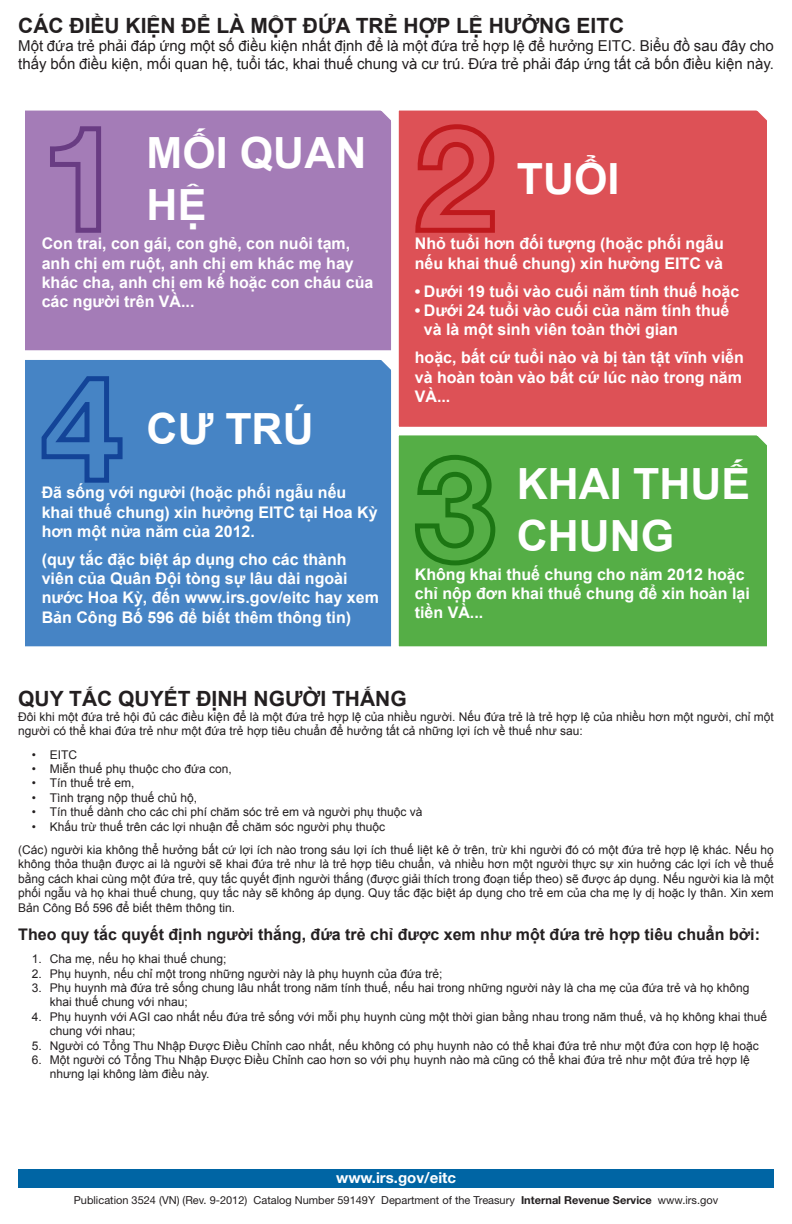
<style>
.page{position:relative;width:792px;height:1224px;background:#fff}
.page>*{position:absolute;margin:0;border:0;box-sizing:border-box;transform-origin:0 0}
.caption_bubble_vt{font:700 43px/51.6px "Arial";color:#fff}
.heading_vt{font:700 21px "Arial";color:#231f20}
.caption_bubble_vt-2{font:700 16px/19.2px "Arial";color:#fff}
.sub_heading_vt{font:700 16px "Arial";color:#231f20}
.big_body_vt{font:15px/18px "Arial";color:#231f20}
.t1{font:700 15px "Helvetica Neue LT Std";color:#fff}
.sm_body_vt{font:12px/14.4px "Arial";color:#231f20}
.t2{font:11px "Helvetica Neue LT Std";color:#231f20}
.s1{font-weight:700}
</style>
<div class="page">
<div style="left:25px;top:110px;width:363px;height:239px;background:#a47cb7"></div>
<div style="left:25px;top:349px;width:363px;height:298px;background:#4684c5"></div>
<div style="left:388px;top:110px;width:379px;height:315px;background:#dd5156"></div>
<svg style="left:388px;top:425px;width:379px;height:222px;background:#62b354"></svg>
<svg style="left:47px;top:124px;width:57px;height:111px;background:#966dab"></svg>
<svg style="left:39px;top:374px;width:86px;height:111px;background:#3a76bb"></svg>
<svg style="left:413px;top:122px;width:84px;height:113px;background:#d54247"></svg>
<svg style="left:413px;top:452px;width:85px;height:116px;background:#469f39"></svg>
<div style="left:18px;top:1169px;width:756px;height:19px;background:#0065a4"></div>
<p class="heading_vt" style="left:18px;top:12px;width:608px">CÁC ĐIỀU KIỆN ĐỂ LÀ MỘT ĐỨA TRẺ HỢP LỆ HƯỞNG EITC</p>
<p class="big_body_vt" style="left:18px;top:37px;width:757px">Một đứa trẻ phải đáp ứng một số điều kiện nhất định để là một đứa trẻ hợp lệ để hưởng EITC. Biểu đồ sau đây cho thấy bốn điều kiện, mối quan hệ, tuổi tác, khai thuế chung và cư trú. Đứa trẻ phải đáp ứng tất cả bốn điều kiện này.</p>
<p class="caption_bubble_vt" style="left:147px;top:129px;width:221px">MỐI QUAN<br>HỆ</p>
<p class="caption_bubble_vt-2" style="left:42px;top:235px;width:333px">Con trai, con gái, con ghẻ, con nuôi tạm, anh chị em ruột, anh chị em khác mẹ hay khác cha, anh chị em kế hoặc con cháu của các người trên VÀ...</p>
<p class="caption_bubble_vt" style="left:147px;top:405px;width:169px">CƯ TRÚ</p>
<p class="caption_bubble_vt-2" style="left:42px;top:484px;width:337px">Đã sống với người (hoặc phối ngẫu nếu khai thuế chung) xin hưởng EITC tại Hoa Kỳ hơn một nửa năm của 2012.</p>
<p class="caption_bubble_vt-2" style="left:42px;top:550px;width:339px">(quy tắc đặc biệt áp dụng cho các thành viên của Quân Đội tòng sự lâu dài ngoài nước Hoa Kỳ, đến www.irs.gov/eitc hay xem Bản Công Bố 596 để biết thêm thông tin)</p>
<p class="caption_bubble_vt" style="left:517px;top:155px;width:104px">TUỔI</p>
<p class="caption_bubble_vt-2" style="left:415px;top:235px;width:311px">Nhỏ tuổi hơn đối tượng (hoặc phối ngẫu nếu khai thuế chung) xin hưởng EITC và</p>
<p class="caption_bubble_vt-2" style="left:415px;top:282px;width:326px">• Dưới 19 tuổi vào cuối năm tính thuế hoặc</p>
<p class="caption_bubble_vt-2" style="left:424px;top:301px;width:307px;text-indent:-9px">• Dưới 24 tuổi vào cuối của năm tính thuế và là một sinh viên toàn thời gian</p>
<p class="caption_bubble_vt-2" style="left:415px;top:349px;width:331px;text-align:justify">hoặc, bất cứ tuổi nào và bị tàn tật vĩnh viễn và hoàn toàn vào bất cứ lúc nào trong năm VÀ...</p>
<p class="caption_bubble_vt" style="left:517px;top:460px;width:235px">KHAI THUẾ<br>CHUNG</p>
<p class="caption_bubble_vt-2" style="left:415px;top:565px;width:337px">Không khai thuế chung cho năm 2012 hoặc chỉ nộp đơn khai thuế chung để xin hoàn lại tiền VÀ...</p>
<p class="heading_vt" style="left:18px;top:685px;width:390px">QUY TẮC QUYẾT ĐỊNH NGƯỜI THẮNG</p>
<p class="sm_body_vt" style="left:18px;top:710px;width:757px">Đôi khi một đứa trẻ hội đủ các điều kiện để là một đứa trẻ hợp lệ của nhiều người. Nếu đứa trẻ là trẻ hợp lệ của nhiều hơn một người, chỉ một người có thể khai đứa trẻ như một đứa trẻ hợp tiêu chuẩn để hưởng tất cả những lợi ích về thuế như sau:</p>
<p class="sm_body_vt" style="left:32px;top:747px;width:47px">• EITC</p>
<p class="sm_body_vt" style="left:32px;top:762px;width:202px">• Miễn thuế phụ thuộc cho đứa con,</p>
<p class="sm_body_vt" style="left:32px;top:776px;width:104px">• Tín thuế trẻ em,</p>
<p class="sm_body_vt" style="left:32px;top:791px;width:167px">• Tình trạng nộp thuế chủ hộ,</p>
<p class="sm_body_vt" style="left:32px;top:805px;width:392px">• Tín thuế dành cho các chi phí chăm sóc trẻ em và người phụ thuộc và</p>
<p class="sm_body_vt" style="left:32px;top:819px;width:355px">• Khấu trừ thuế trên các lợi nhuận để chăm sóc người phụ thuộc</p>
<p class="sm_body_vt" style="left:18px;top:843px;width:757px;text-align:justify">(Các) người kia không thể hưởng bất cứ lợi ích nào trong sáu lợi ích thuế liệt kê ở trên, trừ khi người đó có một đứa trẻ hợp lệ khác. Nếu họ không thỏa thuận được ai là người sẽ khai đứa trẻ như là trẻ hợp tiêu chuẩn, và nhiều hơn một người thực sự xin huởng các lợi ích về thuế bằng cách khai cùng một đứa trẻ, quy tắc quyết định người thắng (được giải thích trong đoạn tiếp theo) sẽ được áp dụng. Nếu người kia là một phối ngẫu và họ khai thuế chung, quy tắc này sẽ không áp dụng. Quy tắc đặc biệt áp dụng cho trẻ em của cha mẹ ly dị hoặc ly thân. Xin xem Bản Công Bố 596 để biết thêm thông tin.</p>
<p class="sub_heading_vt" style="left:18px;top:924px;width:743px">Theo quy tắc quyết định người thắng, đứa trẻ chỉ được xem như một đứa trẻ hợp tiêu chuẩn bởi:</p>
<p class="sm_body_vt" style="left:32px;top:952px;width:196px">1. Cha mẹ, nếu họ khai thuế chung;</p>
<p class="sm_body_vt" style="left:32px;top:966px;width:412px">2. Phụ huynh, nếu chỉ một trong những người này là phụ huynh của đứa trẻ;</p>
<p class="sm_body_vt" style="left:50px;top:981px;width:701px;text-indent:-18px">3. Phụ huynh mà đứa trẻ sống chung lâu nhất trong năm tính thuế, nếu hai trong những người này là cha mẹ của đứa trẻ và họ không khai thuế chung với nhau;</p>
<p class="sm_body_vt" style="left:50px;top:1010px;width:719px;text-indent:-18px">4. Phụ huynh với AGI cao nhất nếu đứa trẻ sống với mỗi phụ huynh cùng một thời gian bằng nhau trong năm thuế, và họ không khai thuế chung với nhau;</p>
<p class="sm_body_vt" style="left:32px;top:1038px;width:729px">5. Người có Tổng Thu Nhập Được Điều Chỉnh cao nhất, nếu không có phụ huynh nào có thể khai đứa trẻ như một đứa con hợp lệ hoặc</p>
<p class="sm_body_vt" style="left:50px;top:1053px;width:702px;text-indent:-18px">6. Một người có Tổng Thu Nhập Được Điều Chỉnh cao hơn so với phụ huynh nào mà cũng có thể khai đứa trẻ như một đứa trẻ hợp lệ nhưng lại không làm điều này.</p>
<p class="t1" style="left:336px;top:1168px;width:121px">www.irs.gov/eitc</p>
<p class="t2" style="left:74px;top:1193px;width:646px">Publication 3524 (VN) (Rev. 9-2012) Catalog Number 59149Y Department of the Treasury <span class="s1">Internal Revenue Service</span> www.irs.gov</p>
</div>
